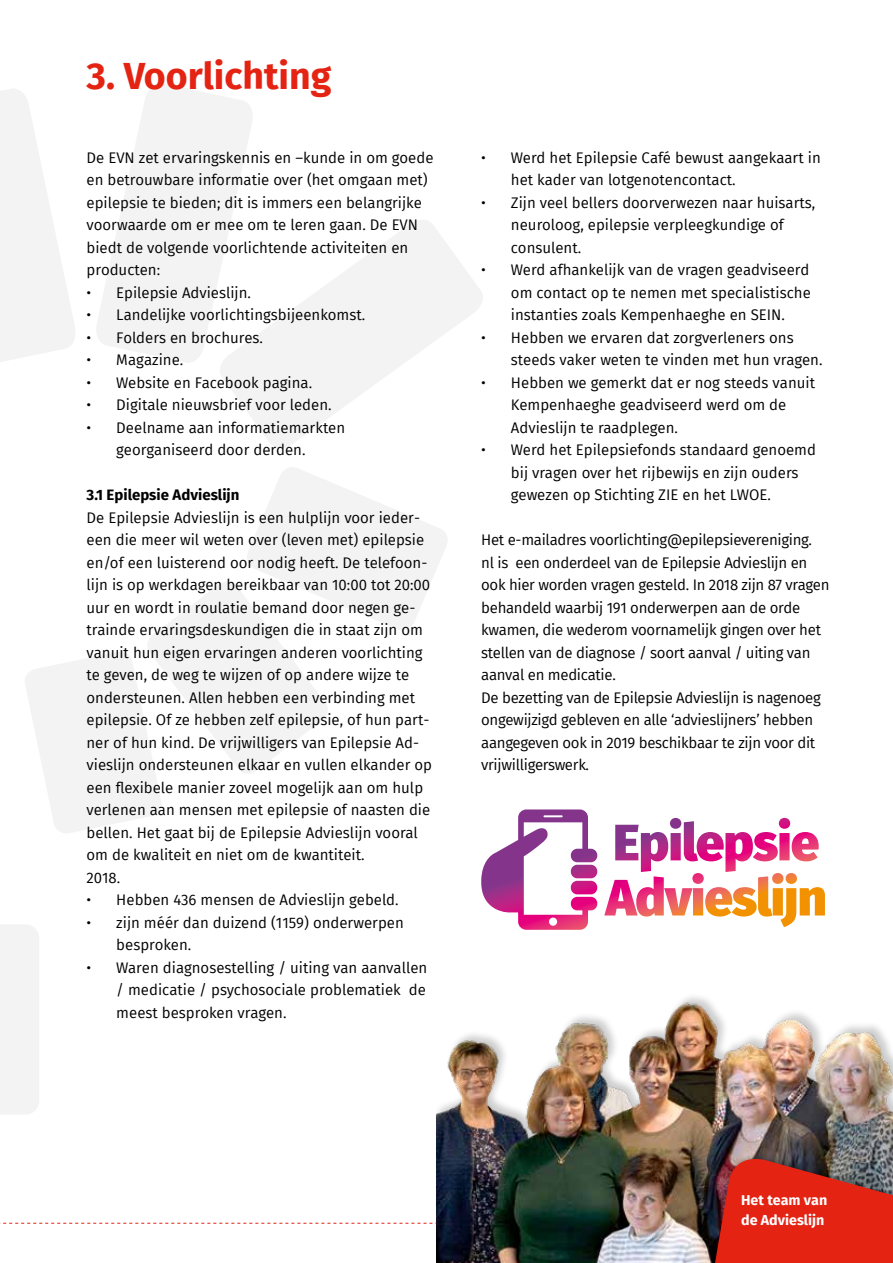
<style>
.page{position:relative;width:893px;height:1263px;background:#fff}
.page>*{position:absolute;margin:0;border:0;box-sizing:border-box;transform-origin:0 0}
.t1{font:700 37.5px "Fira Sans";color:#e42313}
.t2{font:15px/22.5px "Fira Sans";color:#000}
.t3{font:15px/22.5px "Fira Sans";letter-spacing:-.02em;color:#000}
.t4{font:700 15px "Fira Sans";color:#000}
.t5{font:700 14.25px/19.5px "Fira Sans";color:#fff}
</style>
<div class="page">
<div style="left:0;top:925px;width:39px;height:189px;background:#f3f3f3"></div>
<svg style="left:0;top:89px;width:75px;height:273px"></svg>
<svg style="left:96px;top:83px;width:156px;height:280px"></svg>
<svg style="left:217px;top:218px;width:266px;height:230px"></svg>
<svg style="left:25px;top:467px;width:422px;height:366px"></svg>
<svg style="left:0;top:1223px;width:433px;height:1px"></svg>
<img style="left:436px;top:996px;width:457px;height:267px">
<svg style="left:704px;top:1151px;width:189px;height:112px;background:#ba2e24"></svg>
<svg style="left:604px;top:818px;width:221px;height:109px"></svg>
<svg style="left:481px;top:809px;width:116px;height:121px"></svg>
<h1 class="t1" style="left:87px;top:44px;width:246px">3. Voorlichting</h1>
<p class="t2" style="left:87px;top:146px;width:348px">De EVN zet ervaringskennis en –kunde in om goede en betrouwbare informatie over (het omgaan met) epilepsie te bieden; dit is immers een belangrijke voorwaarde om er mee om te leren gaan. De EVN biedt de volgende voorlichtende activiteiten en producten:</p>
<p class="t2" style="left:87px;top:281px;width:166px">• Epilepsie Advieslijn.</p>
<p class="t2" style="left:87px;top:304px;width:280px">• Landelijke voorlichtingsbijeenkomst.</p>
<p class="t2" style="left:87px;top:326px;width:178px">• Folders en brochures.</p>
<p class="t2" style="left:87px;top:349px;width:98px">• Magazine.</p>
<p class="t2" style="left:87px;top:371px;width:227px">• Website en Facebook pagina.</p>
<p class="t2" style="left:87px;top:394px;width:247px">• Digitale nieuwsbrief voor leden.</p>
<p class="t2" style="left:116px;top:416px;width:230px;text-indent:-30px">• Deelname aan informatiemarkten georganiseerd door derden.</p>
<p class="t4" style="left:87px;top:482px;width:154px">3.1 Epilepsie Advieslijn</p>
<p class="t2" style="left:87px;top:506px;width:347px">De Epilepsie Advieslijn is een hulplijn voor ieder&shy;een die meer wil weten over (leven met) epilepsie en/of een luisterend oor nodig heeft. De telefoon&shy;lijn is op werkdagen bereikbaar van 10:00 tot 20:00 uur en wordt in roulatie bemand door negen ge&shy;trainde ervaringsdeskundigen die in staat zijn om vanuit hun eigen ervaringen anderen voorlichting te geven, de weg te wijzen of op andere wijze te ondersteunen. Allen hebben een verbinding met epilepsie. Of ze hebben zelf epilepsie, of hun part&shy;ner of hun kind. De vrijwilligers van Epilepsie Ad&shy;vieslijn ondersteunen elkaar en vullen elkander op een flexibele manier zoveel mogelijk aan om hulp verlenen aan mensen met epilepsie of naasten die bellen. Het gaat bij de Epilepsie Advieslijn vooral om de kwaliteit en niet om de kwantiteit.<br>2018.</p>
<p class="t2" style="left:87px;top:889px;width:314px">• Hebben 436 mensen de Advieslijn gebeld.</p>
<p class="t2" style="left:116px;top:911px;width:289px;text-indent:-30px">• zijn méér dan duizend (1159) onderwerpen besproken.</p>
<p class="t2" style="left:116px;top:956px;width:312px;text-align:justify;text-indent:-30px">• Waren diagnosestelling / uiting van aanvallen / medicatie / psychosociale problematiek de meest besproken vragen.</p>
<p class="t2" style="left:511px;top:146px;width:311px;text-indent:-30px">• Werd het Epilepsie Café bewust aangekaart in het kader van lotgenotencontact.</p>
<p class="t2" style="left:511px;top:191px;width:306px;text-indent:-30px">• Zijn veel bellers doorverwezen naar huisarts, neuroloog, epilepsie verpleegkundige of consulent.</p>
<p class="t2" style="left:511px;top:259px;width:301px;text-align:justify;text-indent:-30px">• Werd afhankelijk van de vragen geadviseerd om contact op te nemen met specialistische instanties zoals Kempenhaeghe en SEIN.</p>
<p class="t2" style="left:511px;top:326px;width:313px;text-indent:-30px">• Hebben we ervaren dat zorgverleners ons steeds vaker weten te vinden met hun vragen.</p>
<p class="t2" style="left:511px;top:371px;width:306px;text-indent:-30px">• Hebben we gemerkt dat er nog steeds vanuit<br>Kempenhaeghe geadviseerd werd om de<br>Advieslijn te raadplegen.</p>
<p class="t2" style="left:511px;top:439px;width:307px;text-indent:-30px">• Werd het Epilepsiefonds standaard genoemd bij vragen over het rijbewijs en zijn ouders gewezen op Stichting ZIE en het LWOE.</p>
<p class="t3" style="left:481px;top:529px;width:350px">Het e-mailadres voorlichting@epilepsievereniging.<br>nl is een onderdeel van de Epilepsie Advieslijn en ook hier worden vragen gesteld. In 2018 zijn 87 vragen behandeld waarbij 191 onderwerpen aan de orde kwamen, die wederom voornamelijk gingen over het stellen van de diagnose / soort aanval / uiting van aanval en medicatie.<br>De bezetting van de Epilepsie Advieslijn is nagenoeg ongewijzigd gebleven en alle ‘advieslijners’ hebben aangegeven ook in 2019 beschikbaar te zijn voor dit vrijwilligerswerk.</p>
<p class="t5" style="left:741px;top:1190px;width:88px">Het team van de Advieslijn</p>
</div>
